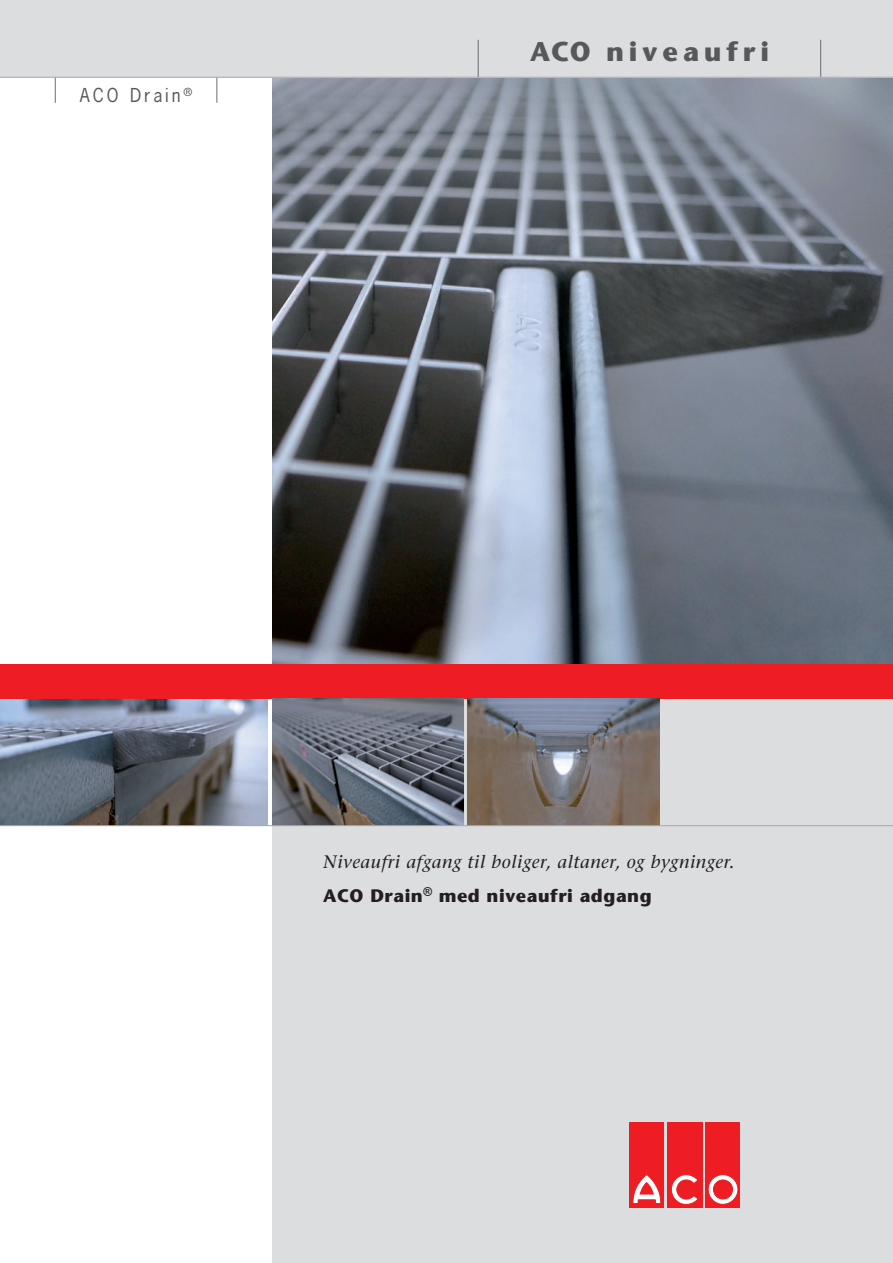
<style>
.page{position:relative;width:893px;height:1263px;background:#fff}
.page>*{position:absolute;margin:0;border:0;box-sizing:border-box;transform-origin:0 0}
.t1{font:700 27px "Stone Sans";letter-spacing:.185em;color:#57585a}
.t2{font:italic 18px "Stone Serif";letter-spacing:.03em;color:#231f20}
.t3{font:700 18px "Stone Sans";letter-spacing:.03em;color:#231f20}
.t4{font:18px "News Gothic";letter-spacing:.16em;color:#57585a}
</style>
<div class="page">
<img style="left:272px;top:78px;width:621px;height:586px">
<div style="left:0;top:0;width:893px;height:77px;background:#dcdddf"></div>
<div style="left:272px;top:664px;width:621px;height:599px;background:#dcdddf"></div>
<img style="left:0;top:698px;width:268px;height:127px">
<svg style="left:55px;top:78px;width:1px;height:25px"></svg>
<hr style="left:478px;top:40px;width:1px;height:37px;background:#6c6d70">
<hr style="left:820px;top:40px;width:1px;height:37px;background:#6c6d70">
<svg style="left:217px;top:78px;width:1px;height:25px"></svg>
<div style="left:0;top:664px;width:893px;height:34px;background:#ee1d23"></div>
<hr style="left:0;top:77px;width:893px;height:1px;background:#a8a9ad">
<div style="left:629px;top:1122px;width:35px;height:86px;background:#ee1d23"></div>
<svg style="left:633px;top:1175px;width:28px;height:29px"></svg>
<div style="left:667px;top:1122px;width:35px;height:86px;background:#ee1d23"></div>
<svg style="left:671px;top:1174px;width:26px;height:30px"></svg>
<div style="left:705px;top:1122px;width:35px;height:86px;background:#ee1d23"></div>
<svg style="left:708px;top:1174px;width:30px;height:30px"></svg>
<div style="left:708px;top:1174px;width:30px;height:30px;border:1px solid #ee1d23;border-radius:50%"></div>
<div style="left:713px;top:1180px;width:19px;height:19px;background:#ee1d23;border-radius:50%"></div>
<div style="left:713px;top:1180px;width:20px;height:19px;border:1px solid #ee1d23;border-radius:50%"></div>
<img style="left:272px;top:698px;width:191px;height:127px">
<img style="left:468px;top:698px;width:191px;height:127px">
<hr style="left:0;top:825px;width:893px;height:1px;background:#a8a9ad">
<p class="t4" style="left:80px;top:84px;width:114px">ACO Drain<sup>®</sup></p>
<h1 class="t1" style="left:530px;top:36px;width:240px">ACO niveaufri</h1>
<p class="t2" style="left:323px;top:850px;width:413px">Niveaufri afgang til boliger, altaner, og bygninger.</p>
<p class="t3" style="left:323px;top:884px;width:330px">ACO Drain<sup>®</sup> med niveaufri adgang</p>
</div>
